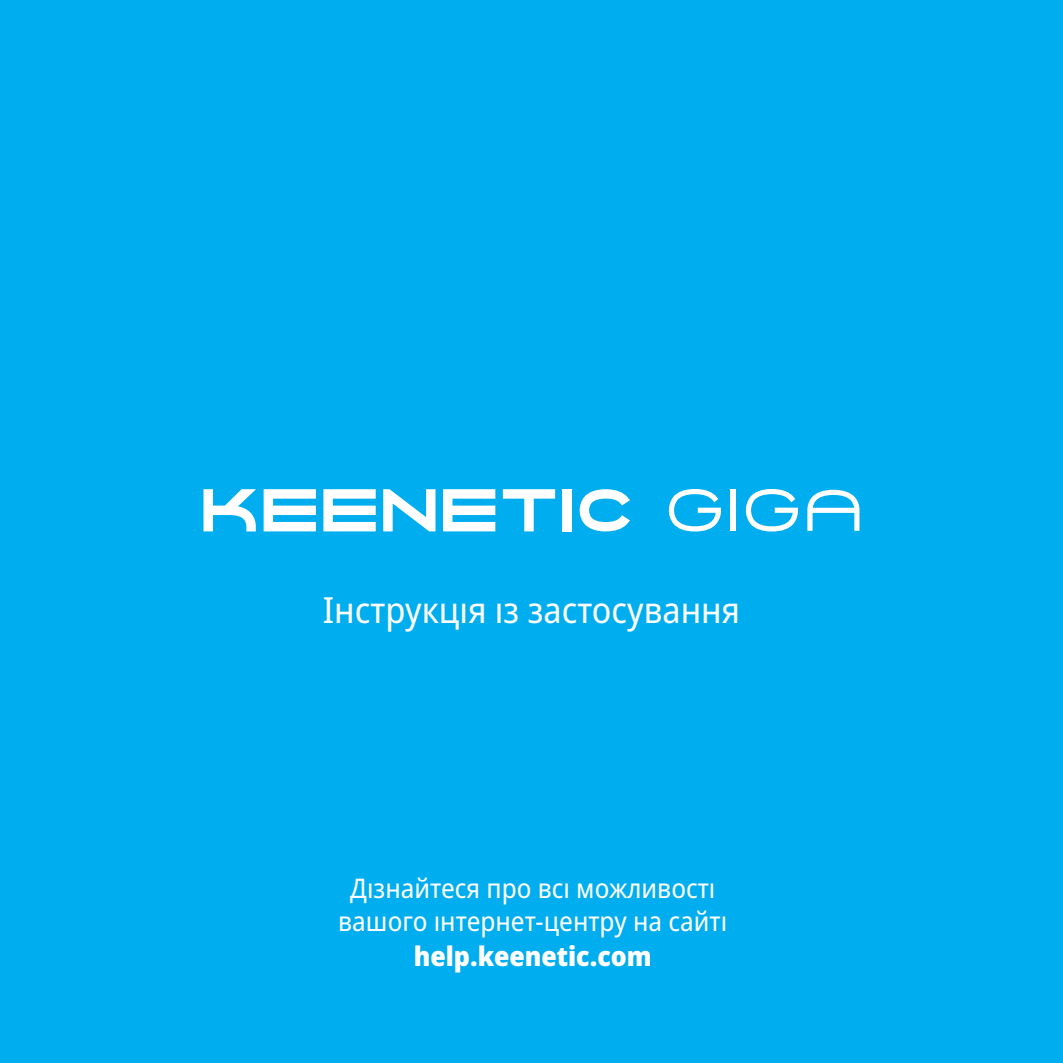
<style>
.page{position:relative;width:1063px;height:1063px;background:#00aeef}
.page>*{position:absolute;margin:0;border:0;box-sizing:border-box;transform-origin:0 0}
.t1{font:semi-condensed 36px "Noto Sans";color:#fff}
.t2{font:semi-condensed 27px/33px "Noto Sans";color:#fff;text-align:center}
.t3{font:900 semi-condensed 27px "Noto Sans";color:#fff}
</style>
<div class="page">
<svg style="left:807px;top:490px;width:53px;height:41px"></svg>
<div style="left:730px;top:490px;width:6px;height:41px;background:#fff"></div>
<svg style="left:579px;top:489px;width:51px;height:42px"></svg>
<svg style="left:264px;top:489px;width:52px;height:42px"></svg>
<svg style="left:323px;top:489px;width:53px;height:42px"></svg>
<svg style="left:443px;top:489px;width:52px;height:42px"></svg>
<svg style="left:503px;top:489px;width:52px;height:42px"></svg>
<div style="left:563px;top:489px;width:9px;height:42px;background:#fff"></div>
<svg style="left:204px;top:489px;width:52px;height:42px"></svg>
<svg style="left:383px;top:489px;width:53px;height:42px"></svg>
<svg style="left:668px;top:489px;width:53px;height:42px"></svg>
<svg style="left:745px;top:489px;width:53px;height:42px"></svg>
<h1 class="t1" style="left:323px;top:585px;width:419px">Iнструкція із застосування</h1>
<p class="t2" style="left:338px;top:872px;width:391px">Дізнайтеся про всі можливості вашого інтернет-центру на сайті</p>
<p class="t3" style="left:414px;top:936px;width:240px">help.keenetic.com</p>
</div>
